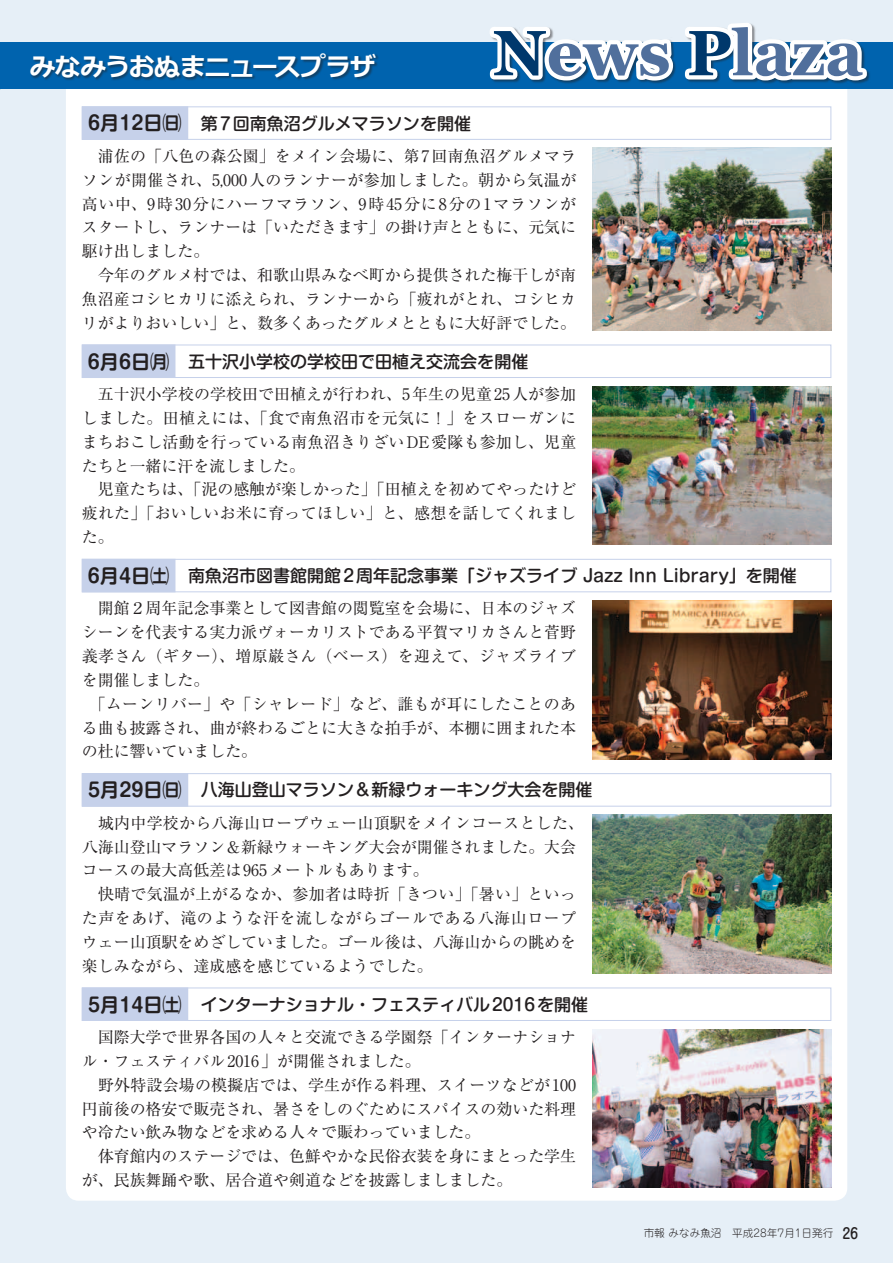
<style>
.page{position:relative;width:893px;height:1263px;background:#e6eff7}
.page>*{position:absolute;margin:0;border:0;box-sizing:border-box;transform-origin:0 0}
.t1{font:700 63.75px "Vani";color:#506f9c}
.t2{font:700 25.5px "Meiryo";letter-spacing:-.02em;color:#fff}
.t3{font:700 19.2px "Shin M Go Pro De";color:#231f20}
.t4{font:500 16.95px "Shin M Go Pro";color:#231f20}
.t5{font:15.9px/23.9px "Ryumin Pr 6";color:#231f20}
.t6{font:500 14.85px "Jun 34 Pro";color:#231f20}
.t7{font:300 10.65px "Jun 101 Pro";color:#231f20}
.s1{color:#00386c}
</style>
<div class="page">
<div style="left:66px;top:70px;width:781px;height:1131px;background:#fff;border-radius:13px"></div>
<div style="left:0;top:43px;width:893px;height:46px;background:#0063ae"></div>
<svg style="left:485px;top:23px;width:386px;height:61px"></svg>
<div style="left:31px;top:53px;width:349px;height:28px;background:#231f20;opacity:.5"></div>
<div style="left:82px;top:106px;width:749px;height:34px;border:1px solid #c6d1ea"></div>
<div style="left:82px;top:107px;width:106px;height:32px;background:#c6d1ea"></div>
<div style="left:82px;top:106px;width:106px;height:34px;border:1px solid #c6d1ea"></div>
<div style="left:82px;top:345px;width:749px;height:33px;border:1px solid #c6d1ea"></div>
<div style="left:82px;top:345px;width:93px;height:32px;background:#c6d1ea"></div>
<div style="left:82px;top:345px;width:93px;height:33px;border:1px solid #c6d1ea"></div>
<div style="left:82px;top:559px;width:749px;height:33px;border:1px solid #c6d1ea"></div>
<div style="left:82px;top:559px;width:93px;height:33px;background:#c6d1ea"></div>
<div style="left:82px;top:773px;width:749px;height:33px;border:1px solid #c6d1ea"></div>
<div style="left:82px;top:774px;width:106px;height:32px;background:#c6d1ea"></div>
<div style="left:82px;top:773px;width:106px;height:33px;border:1px solid #c6d1ea"></div>
<div style="left:82px;top:987px;width:749px;height:34px;border:1px solid #c6d1ea"></div>
<div style="left:82px;top:988px;width:106px;height:32px;background:#c6d1ea"></div>
<div style="left:82px;top:987px;width:106px;height:34px;border:1px solid #c6d1ea"></div>
<img style="left:592px;top:148px;width:239px;height:183px">
<img style="left:592px;top:386px;width:239px;height:159px">
<img style="left:592px;top:600px;width:239px;height:159px">
<img style="left:592px;top:815px;width:239px;height:158px">
<img style="left:592px;top:1029px;width:239px;height:159px">
<h1 class="t1" style="left:493px;top:16px;width:372px"><span class="s1">N</span>ews <span class="s1">P</span>laza</h1>
<h2 class="t2" style="left:30px;top:49px;width:348px">みなみうおぬまニュースプラザ</h2>
<p class="t4" style="left:201px;top:109px;width:272px">第 7回南魚沼グルメマラソンを開催</p>
<p class="t3" style="left:88px;top:107px;width:95px">6月12日㈰</p>
<p class="t5" style="left:82px;top:143px;width:496px">　浦佐の「八色の森公園」をメイン会場に、第7回南魚沼グルメマラソンが開催され、5,000人のランナーが参加しました。朝から気温が高い中、9時30分にハーフマラソン、9時45分に8分の1マラソンがスタートし、ランナーは「いただきます」の掛け声とともに、元気に駆け出しました。<br>　今年のグルメ村では、和歌山県みなべ町から提供された梅干しが南魚沼産コシヒカリに添えられ、ランナーから「疲れがとれ、コシヒカリがよりおいしい」と、数多くあったグルメとともに大好評でした。</p>
<p class="t4" style="left:188px;top:347px;width:342px">五十沢小学校の学校田で田植え交流会を開催</p>
<p class="t3" style="left:88px;top:346px;width:83px">6月6日㈪</p>
<p class="t5" style="left:82px;top:381px;width:496px">　五十沢小学校の学校田で田植えが行われ、5年生の児童25人が参加しました。田植えには、「食で南魚沼市を元気に！」をスローガンにまちおこし活動を行っている南魚沼きりざいDE愛隊も参加し、児童たちと一緒に汗を流しました。<br>　児童たちは、「泥の感触が楽しかった」「田植えを初めてやったけど疲れた」「おいしいお米に育ってほしい」と、感想を話してくれました。</p>
<p class="t4" style="left:188px;top:562px;width:610px">南魚沼市図書館開館 2周年記念事業「ジャズライブ Jazz Inn Library」を開催</p>
<p class="t3" style="left:88px;top:560px;width:83px">6月4日㈯</p>
<p class="t5" style="left:82px;top:596px;width:496px">　開館２周年記念事業として図書館の閲覧室を会場に、日本のジャズシーンを代表する実力派ヴォーカリストである平賀マリカさんと菅野義孝さん（ギター）、増原巌さん（ベース）を迎えて、ジャズライブを開催しました。<br>　「ムーンリバー」や「シャレード」など、誰もが耳にしたことのある曲も披露され、曲が終わるごとに大きな拍手が、本棚に囲まれた本の杜に響いていました。</p>
<p class="t4" style="left:201px;top:776px;width:393px">八海山登山マラソン &amp;新緑ウォーキング大会を開催</p>
<p class="t3" style="left:88px;top:774px;width:95px">5月29日㈰</p>
<p class="t5" style="left:82px;top:810px;width:504px">　城内中学校から八海山ロープウェー山頂駅をメインコースとした、八海山登山マラソン＆新緑ウォーキング大会が開催されました。大会コースの最大高低差は965メートルもあります。<br>　快晴で気温が上がるなか、参加者は時折「きつい」「暑い」といった声をあげ、滝のような汗を流しながらゴールである八海山ロープウェー山頂駅をめざしていました。ゴール後は、八海山からの眺めを楽しみながら、達成感を感じているようでした。</p>
<p class="t4" style="left:201px;top:990px;width:389px">インターナショナル・フェスティバル2016を開催</p>
<p class="t3" style="left:88px;top:988px;width:95px">5月14日㈯</p>
<p class="t5" style="left:82px;top:1024px;width:496px">　国際大学で世界各国の人々と交流できる学園祭「インターナショナル・フェスティバル2016」が開催されました。<br>　野外特設会場の模擬店では、学生が作る料理、スイーツなどが100円前後の格安で販売され、暑さをしのぐためにスパイスの効いた料理や冷たい飲み物などを求める人々で賑わっていました。<br>　体育館内のステージでは、色鮮やかな民俗衣装を身にまとった学生が、民族舞踊や歌、居合道や剣道などを披露しましました。</p>
<p class="t7" style="left:644px;top:1225px;width:191px">市報みなみ魚沼　平成28年7月1日発行</p>
<p class="t6" style="left:843px;top:1221px;width:17px">26</p>
</div>
